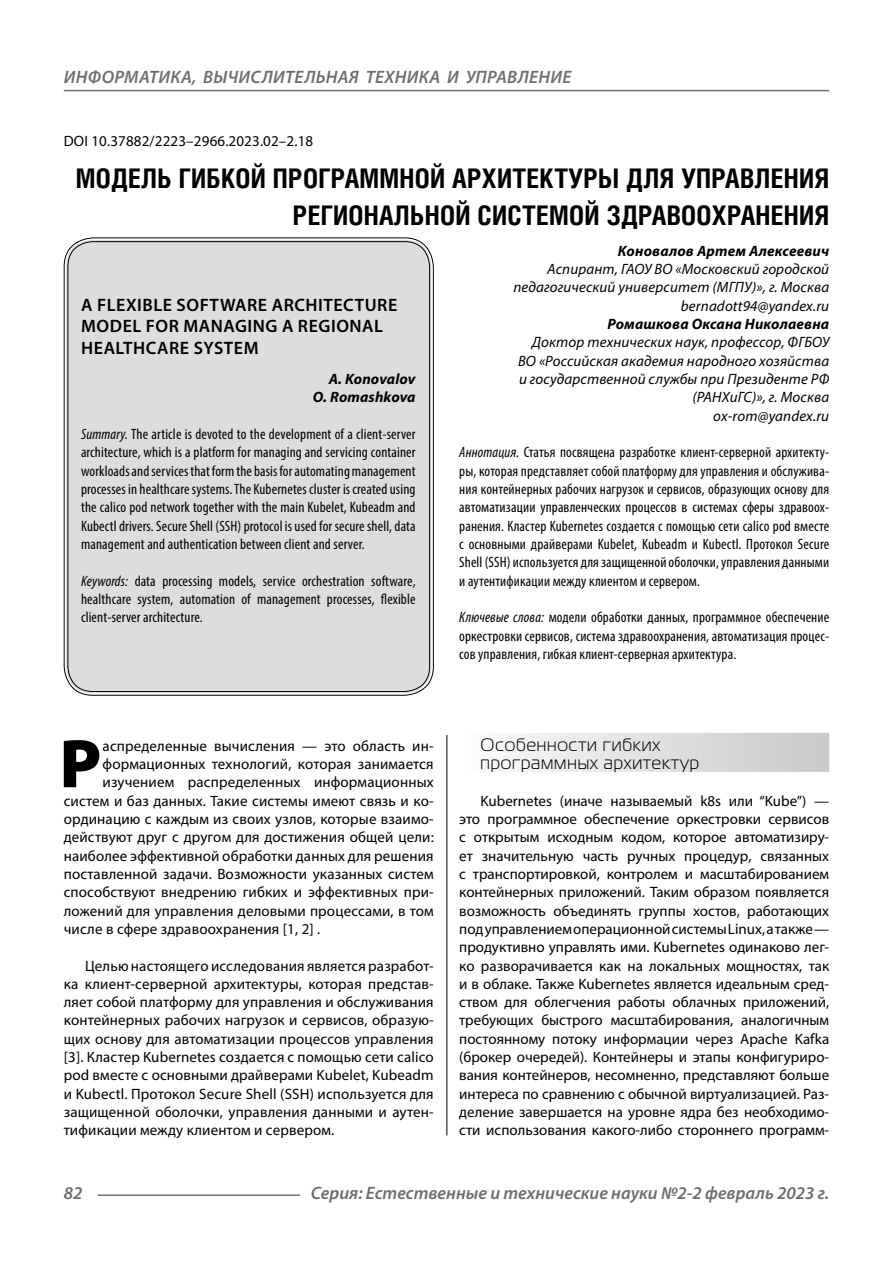
<style>
.page{position:relative;width:893px;height:1263px;background:#fff}
.page>*{position:absolute;margin:0;border:0;box-sizing:border-box;transform-origin:0 0}
.Bukvica{font:900 69.3px "Myriad Pro";color:#000}
.Header{font:700 27px/37.5px "Helios Cond C";letter-spacing:.01em;color:#000;text-align:right}
.t1{font:italic 600 18px "Myriad Pro";color:#6e6e6e}
.Header-eng{font:600 18px/21.6px "Myriad Pro";letter-spacing:.03em;color:#000}
.Subheader_2lines{font:18px/18.3px "Magistral C";letter-spacing:.05em;color:#000}
.Normal{font:15px/18.3px "Myriad Pro";letter-spacing:.005em;color:#000;text-align:justify}
.Annotation-rus{font:condensed 15px/18.3px "Myriad Pro";letter-spacing:.01em;color:#000;text-align:justify}
.Annotation-eng{font:condensed 15px/18.3px "Myriad Pro";letter-spacing:.01em;color:#000;text-align:justify}
.Bukvica-2{font:15px "Myriad Pro";letter-spacing:.01em;color:#000}
.Author-doc{font:italic 15px/18.3px "Myriad Pro";letter-spacing:.01em;color:#000;text-align:right}
.Author{font:italic 700 15px "Myriad Pro";letter-spacing:.01em;color:#000}
.Author-email{font:italic 15px "Myriad Pro";letter-spacing:.01em;color:#000}
.DOI{font:15px "Myriad Pro";letter-spacing:.01em;color:#000}
.Author-eng{font:italic 700 15px "Myriad Pro";letter-spacing:.01em;color:#000}
.s1{font-style:italic}
</style>
<div class="page">
<hr style="left:446px;top:732px;width:1px;height:403px;background:#000">
<div style="left:43px;top:714px;width:786px;height:21px;background:#fff"></div>
<div style="left:459px;top:733px;width:370px;height:39px;background:linear-gradient(to right,#fdfdfd,#c8c8c8)"></div>
<div style="left:66px;top:240px;width:365px;height:453px;background:#ddd;border-radius:27px"></div>
<hr style="left:98px;top:1194px;width:202px;height:2px;background:#6e6e6e">
<hr style="left:64px;top:90px;width:765px;height:1px;background:#6e6e6e">
<p class="t1" style="left:64px;top:66px;width:25px">Информатика</p>
<p class="t1" style="left:192px;top:66px;width:48px">, вычислител</p>
<p class="t1" style="left:316px;top:66px;width:23px">ьная</p>
<p class="t1" style="left:366px;top:66px;width:12px">техника</p>
<p class="t1" style="left:447px;top:66px;width:31px">и управление</p>
<p class="DOI" style="left:64px;top:132px;width:251px">DOI 10.37882/2223–2966.2023.02–2.18</p>
<p class="Header" style="left:76px;top:159px;width:755px">МОДЕЛЬ ГИБКОЙ ПРОГРАММНОЙ АРХИТЕКТУРЫ ДЛЯ УПРАВЛЕНИЯ<br>РЕГИОНАЛЬНОЙ СИСТЕМОЙ ЗДРАВООХРАНЕНИЯ</p>
<p class="Author" style="left:618px;top:241px;width:213px">Коновалов Артем Алексеевич</p>
<p class="Author-doc" style="left:513px;top:260px;width:317px">Аспирант, ГАОУ ВО «Московский городской педагогический университет (МГПУ)», г. Москва</p>
<p class="Author-email" style="left:681px;top:296px;width:150px">bernadott94@yandex.ru</p>
<p class="Author" style="left:607px;top:314px;width:223px">Ромашкова Оксана Николаевна</p>
<p class="Author-doc" style="left:518px;top:333px;width:313px">Доктор технических наук, профессор, ФГБОУ ВО «Российская академия народного хозяйства и государственной службы при Президенте РФ (РАНХиГС)», г. Москва</p>
<p class="Author-email" style="left:713px;top:406px;width:117px">ox-rom@yandex.ru</p>
<p class="Annotation-rus" style="left:459px;top:443px;width:371px"><span class="s1">Аннотация.</span> Статья посвящена разработке клиент-серверной архитекту&shy;ры, которая представляет собой платформу для управления и обслужива&shy;ния контейнерных рабочих нагрузок и сервисов, образующих основу для автоматизации управленческих процессов в системах сферы здравоох&shy;ранения. Кластер Kubernetes создается с помощью сети calico pod вместе с основными драйверами Kubelet, Kubeadm и Kubectl. Протокол Secure Shell (SSH) используется для защищенной оболочки, управления данными и аутентификации между клиентом и сервером.</p>
<p class="Annotation-rus" style="left:459px;top:608px;width:371px"><span class="s1">Ключевые слова:</span> модели обработки данных, программное обеспечение оркестровки сервисов, система здравоохранения, автоматизация процес&shy;сов управления, гибкая клиент-серверная архитектура.</p>
<p class="Header-eng" style="left:81px;top:293px;width:318px">A FLEXIBLE SOFTWARE ARCHITECTURE<br>MODEL FOR MANAGING A REGIONAL<br>HEALTHCARE SYSTEM</p>
<p class="Author-eng" style="left:329px;top:369px;width:88px">A. Konovalov</p>
<p class="Author-eng" style="left:313px;top:388px;width:104px">O. Romashkova</p>
<p class="Annotation-eng" style="left:81px;top:425px;width:336px"><span class="s1">Summary.</span> The article is devoted to the development of a client-server architecture, which is a platform for managing and servicing container workloads and services that form the basis for automating management processes in healthcare systems. The Kubernetes cluster is created using the calico pod network together with the main Kubelet, Kubeadm and Kubectl drivers. Secure Shell (SSH) protocol is used for secure shell, data management and authentication between client and server.</p>
<p class="Annotation-eng" style="left:81px;top:571px;width:336px"><span class="s1">Keywords:</span> data processing models, service orchestration software, healthcare system, automation of management processes, flexible client-server architecture.</p>
<p class="Bukvica" style="left:59px;top:718px;width:43px">Р</p>
<p class="Bukvica-2" style="left:103px;top:736px;width:333px">аспределенные вычисления — это область ин-</p>
<p class="Bukvica-2" style="left:103px;top:755px;width:333px">формационных технологий, которая занимается</p>
<p class="Bukvica-2" style="left:103px;top:773px;width:333px">изучением распределенных информационных</p>
<p class="Bukvica-2" style="left:64px;top:791px;width:371px">систем и баз данных. Такие системы имеют связь и ко-</p>
<p class="Bukvica-2" style="left:64px;top:810px;width:371px">ординацию с каждым из своих узлов, которые взаимо-</p>
<p class="Bukvica-2" style="left:64px;top:828px;width:371px">действуют друг с другом для достижения общей цели:</p>
<p class="Bukvica-2" style="left:64px;top:846px;width:371px">наиболее эффективной обработки данных для решения</p>
<p class="Bukvica-2" style="left:64px;top:864px;width:371px">поставленной задачи. Возможности указанных систем</p>
<p class="Bukvica-2" style="left:64px;top:883px;width:371px">способствуют внедрению гибких и эффективных при-</p>
<p class="Bukvica-2" style="left:64px;top:901px;width:371px">ложений для управления деловыми процессами, в том</p>
<p class="Bukvica-2" style="left:64px;top:919px;width:258px">числе в сфере здравоохранения [1, 2] .</p>
<p class="Normal" style="left:64px;top:956px;width:371px;text-indent:21px">Целью настоящего исследования является разработ&shy;ка клиент-серверной архитектуры, которая представ&shy;ляет собой платформу для управления и обслуживания контейнерных рабочих нагрузок и сервисов, образую&shy;щих основу для автоматизации процессов управления [3]. Кластер Kubernetes создается с помощью сети calico pod вместе с основными драйверами Kubelet, Kubeadm и Kubectl. Протокол Secure Shell (SSH) используется для защищенной оболочки, управления данными и аутен&shy;тификации между клиентом и сервером.</p>
<p class="Subheader_2lines" style="left:480px;top:735px;width:220px">Особенности гибких программных архитектур</p>
<p class="Normal" style="left:459px;top:791px;width:371px;text-indent:21px">Kubernetes (иначе называемый k8s или “Kube”) — это программное обеспечение оркестровки сервисов с открытым исходным кодом, которое автоматизиру&shy;ет значительную часть ручных процедур, связанных с транспортировкой, контролем и масштабированием контейнерных приложений. Таким образом появляется возможность объединять группы хостов, работающих под управлением операционной системы Linux, а также — продуктивно управлять ими. Kubernetes одинаково лег&shy;ко разворачивается как на локальных мощностях, так и в облаке. Также Kubernetes является идеальным сред&shy;ством для облегчения работы облачных приложений, требующих быстрого масштабирования, аналогичным постоянному потоку информации через Apache Kafka (брокер очередей). Контейнеры и этапы конфигуриро&shy;вания контейнеров, несомненно, представляют больше интереса по сравнению с обычной виртуализацией. Раз&shy;деление завершается на уровне ядра без необходимо&shy;сти использования какого-либо стороннего программ-</p>
<p class="t1" style="left:64px;top:1182px;width:20px">82</p>
<p class="t1" style="left:311px;top:1182px;width:520px">Серия: Естественные и технические науки №2-2 февраль 2023 г.</p>
</div>
